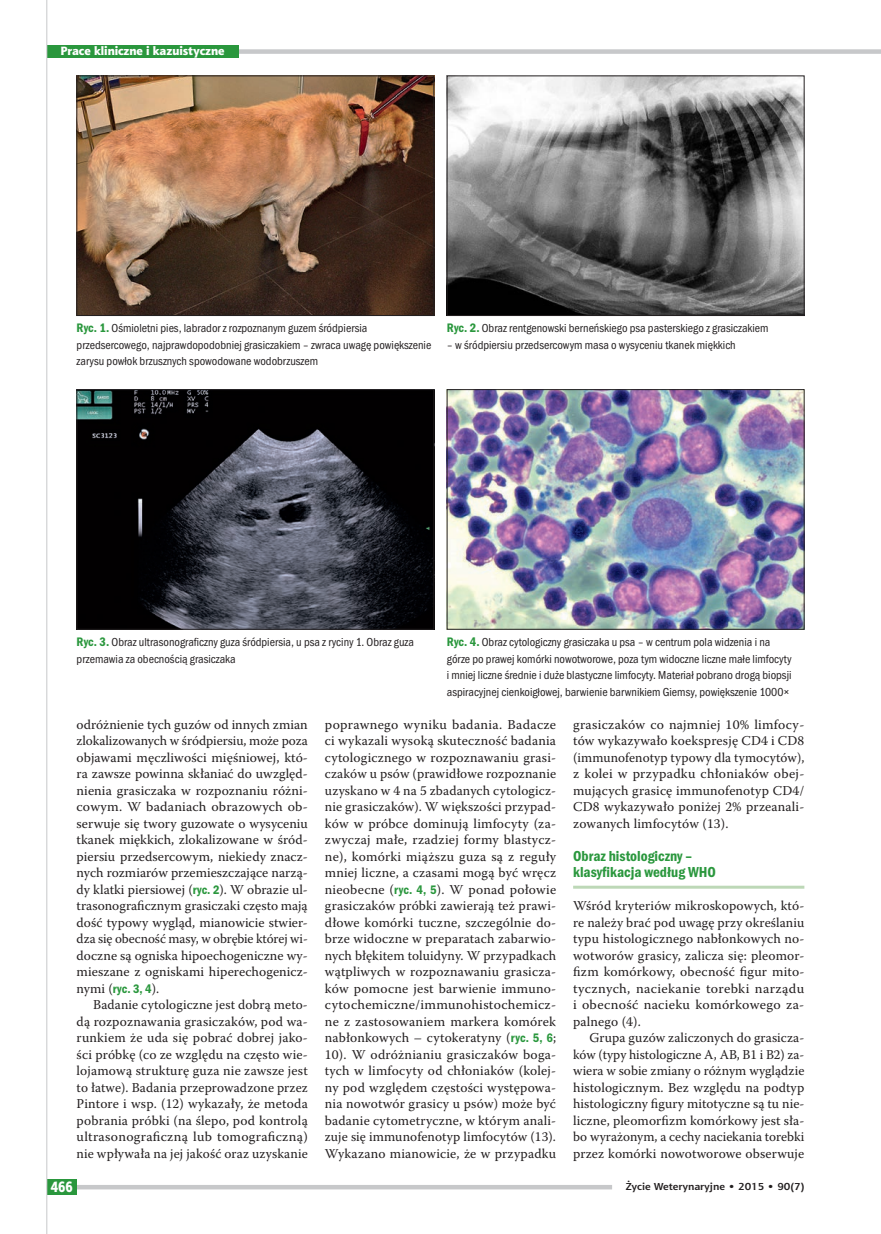
<style>
.page{position:relative;width:881px;height:1234px;background:#fff}
.page>*{position:absolute;margin:0;border:0;box-sizing:border-box;transform-origin:0 0}
.t1{font:15px/16.5px "Franklin Got Itc TOT Dem Con";color:#2a973d}
.t2{font:15px "Aerton Cnd EFN Black";color:#fff}
.t3{font:13.5px/16.5px "Warnock Pro";letter-spacing:.01em;color:#231f20;text-align:justify}
.t4{font:12px/16.5px "Franklin Got Itc TOT Boo Con";color:#231f20}
.t5{font:12px "Aerton EFN Black";color:#fff}
.t6{font:700 10.2px "Aerton EFN";color:#231f20;scale:1.11 1}
.s1{font-family:"Franklin Got Itc TOT Dem Con";font-size:12.75px;color:#2a973d}
</style>
<div class="page">
<hr style="left:573px;top:885px;width:231px;height:3px;background:#bdd8b7">
<img style="left:79px;top:78px;width:353px;height:236px">
<div style="left:77px;top:76px;width:357px;height:240px;border:1px solid #231f20"></div>
<img style="left:79px;top:391px;width:353px;height:236px">
<div style="left:77px;top:389px;width:357px;height:240px;border:1px solid #231f20"></div>
<img style="left:448px;top:78px;width:354px;height:236px">
<div style="left:446px;top:76px;width:358px;height:240px;border:1px solid #231f20"></div>
<img style="left:448px;top:391px;width:354px;height:236px">
<div style="left:446px;top:389px;width:358px;height:240px;border:1px solid #231f20"></div>
<div style="left:47px;top:49px;width:833px;height:5px;background:#c7c8ca"></div>
<div style="left:47px;top:45px;width:191px;height:13px;background:#2a973d"></div>
<div style="left:47px;top:1184px;width:565px;height:5px;background:#c7c8ca"></div>
<div style="left:47px;top:1178px;width:30px;height:15px;background:#2a973d"></div>
<hr style="left:46px;top:0;width:1px;height:1233px;background:#c7c8ca">
<p class="t5" style="left:60px;top:43px;width:166px">Prace kliniczne i kazuistyczne</p>
<p class="t4" style="left:77px;top:320px;width:356px"><span class="s1">Ryc. 1.</span> Ośmioletni pies, labrador z rozpoznanym guzem śródpiersia przedsercowego, najprawdopodobniej grasiczakiem – zwraca uwagę powiększenie zarysu powłok brzusznych spowodowane wodobrzuszem</p>
<p class="t4" style="left:446px;top:320px;width:323px"><span class="s1">Ryc. 2.</span> Obraz rentgenowski berneńskiego psa pasterskiego z grasiczakiem</p>
<p class="t4" style="left:446px;top:336px;width:290px">– w śródpiersiu przedsercowym masa o wysyceniu tkanek miękkich</p>
<p class="t4" style="left:77px;top:633px;width:339px"><span class="s1">Ryc. 3.</span> Obraz ultrasonograficzny guza śródpiersia, u psa z ryciny 1. Obraz guza przemawia za obecnością grasiczaka</p>
<p class="t4" style="left:446px;top:633px;width:346px"><span class="s1">Ryc. 4.</span> Obraz cytologiczny grasiczaka u psa – w centrum pola widzenia i na górze po prawej komórki nowotworowe, poza tym widoczne liczne małe limfocyty i mniej liczne średnie i duże blastyczne limfocyty. Materiał pobrano drogą biopsji aspiracyjnej cienkoigłowej, barwienie barwnikiem Giemsy, powiększenie 1000×</p>
<p class="t3" style="left:77px;top:715px;width:233px">odróżnienie tych guzów od innych zmian zlokalizowanych w śródpiersiu, może poza objawami męczliwości mięśniowej, któ&shy;ra zawsze powinna skłaniać do uwzględ&shy;nienia grasiczaka w rozpoznaniu różni&shy;cowym. W badaniach obrazowych ob&shy;serwuje się twory guzowate o wysyceniu tkanek miękkich, zlokalizowane w śród&shy;piersiu przedsercowym, niekiedy znacz&shy;nych rozmiarów przemieszczające narzą&shy;dy klatki piersiowej (<span class="s1">ryc. 2</span>). W obrazie ul&shy;trasonograficznym grasiczaki często mają dość typowy wygląd, mianowicie stwier&shy;dza się obecność masy, w obrębie której wi&shy;doczne są ogniska hipoechogeniczne wy&shy;mieszane z ogniskami hiperechogenicz&shy;nymi (<span class="s1">ryc. 3, 4</span>).</p>
<p class="t3" style="left:77px;top:996px;width:233px;text-indent:16px">Badanie cytologiczne jest dobrą meto&shy;dą rozpoznawania grasiczaków, pod wa&shy;runkiem że uda się pobrać dobrej jako&shy;ści próbkę (co ze względu na często wie&shy;lojamową strukturę guza nie zawsze jest to łatwe). Badania przeprowadzone przez Pintore i wsp. (12) wykazały, że metoda pobrania próbki (na ślepo, pod kontrolą ultrasonograficzną lub tomograficzną) nie wpływała na jej jakość oraz uzyskanie</p>
<p class="t3" style="left:325px;top:715px;width:233px">poprawnego wyniku badania. Badacze ci wykazali wysoką skuteczność badania cytologicznego w rozpoznawaniu grasi&shy;czaków u psów (prawidłowe rozpoznanie uzyskano w 4 na 5 zbadanych cytologicz&shy;nie grasiczaków). W większości przypad&shy;ków w próbce dominują limfocyty (za&shy;zwyczaj małe, rzadziej formy blastycz&shy;ne), komórki miąższu guza są z reguły mniej liczne, a czasami mogą być wręcz nieobecne (<span class="s1">ryc. 4, 5</span>). W ponad połowie grasiczaków próbki zawierają też prawi&shy;dłowe komórki tuczne, szczególnie do&shy;brze widoczne w preparatach zabarwio&shy;nych błękitem toluidyny. W przypadkach wątpliwych w rozpoznawaniu grasicza&shy;ków pomocne jest barwienie immuno&shy;cytochemiczne/immunohistochemicz&shy;ne z zastosowaniem markera komórek nabłonkowych – cytokeratyny (<span class="s1">ryc. 5, 6</span>; 10). W odróżnianiu grasiczaków boga&shy;tych w limfocyty od chłoniaków (kolej&shy;ny pod względem częstości występowa&shy;nia nowotwór grasicy u psów) może być badanie cytometryczne, w którym anali&shy;zuje się immunofenotyp limfocytów (13).<br>Wykazano mianowicie, że w przypadku</p>
<p class="t3" style="left:573px;top:715px;width:233px">grasiczaków co najmniej 10% limfocy&shy;tów wykazywało koekspresję CD4 i CD8 (immunofenotyp typowy dla tymocytów), z kolei w przypadku chłoniaków obej&shy;mujących grasicę immunofenotyp CD4/ CD8 wykazywało poniżej 2% przeanali&shy;zowanych limfocytów (13).</p>
<p class="t1" style="left:573px;top:847px;width:144px">Obraz histologiczny – klasyfikacja według WHO</p>
<p class="t3" style="left:573px;top:897px;width:233px">Wśród kryteriów mikroskopowych, któ&shy;re należy brać pod uwagę przy określaniu typu histologicznego nabłonkowych no&shy;wotworów grasicy, zalicza się: pleomor&shy;fizm komórkowy, obecność figur mito&shy;tycznych, naciekanie torebki narządu i obecność nacieku komórkowego za&shy;palnego (4).</p>
<p class="t3" style="left:573px;top:1029px;width:233px;text-indent:16px">Grupa guzów zaliczonych do grasicza&shy;ków (typy histologiczne A, AB, B1 i B2) za&shy;wiera w sobie zmiany o różnym wyglądzie histologicznym. Bez względu na podtyp histologiczny figury mitotyczne są tu nie&shy;liczne, pleomorfizm komórkowy jest sła&shy;bo wyrażonym, a cechy naciekania torebki przez komórki nowotworowe obserwuje</p>
<p class="t2" style="left:51px;top:1177px;width:23px">466</p>
<p class="t6" style="left:625px;top:1180px;width:162px">Życie Weterynaryjne • 2015 • 90(7)</p>
</div>
